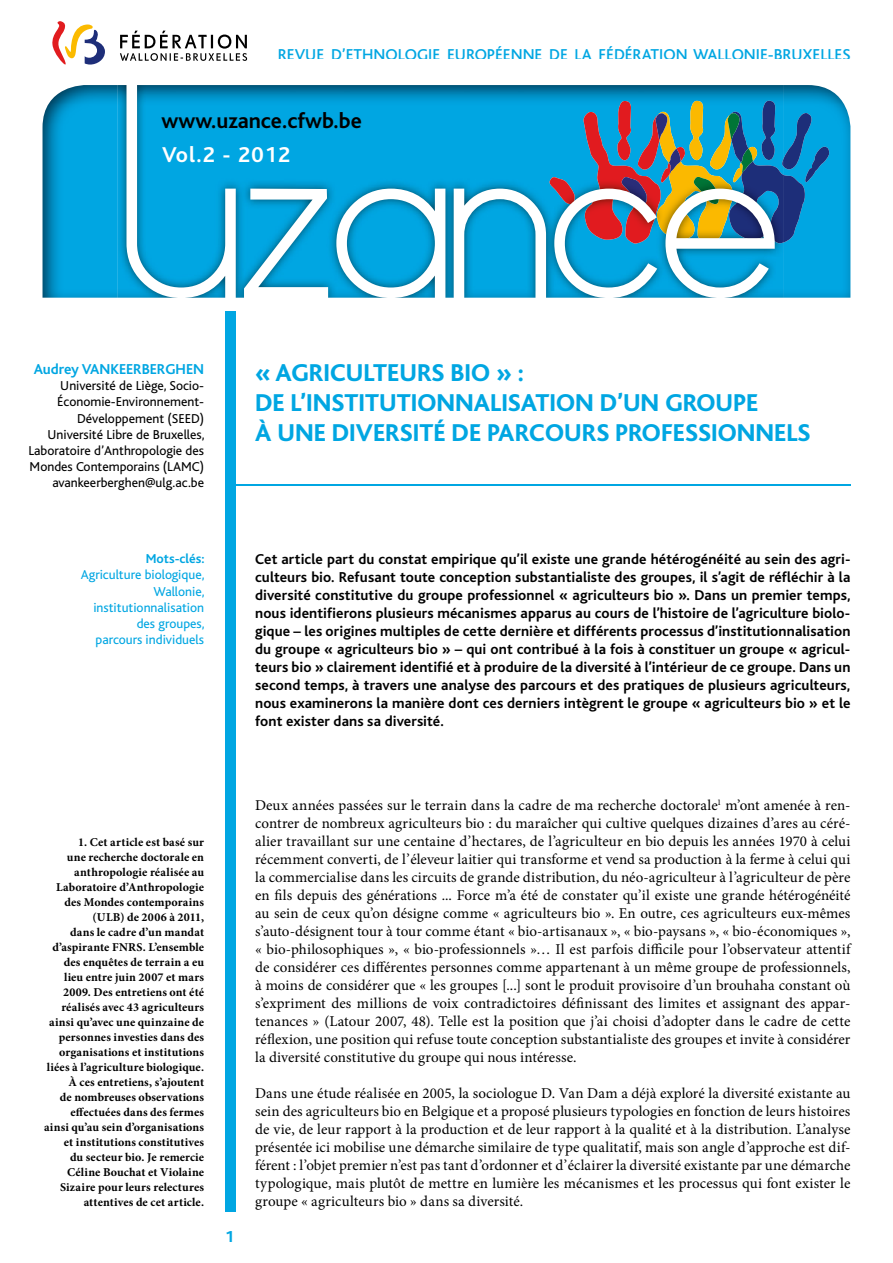
<style>
.page{position:relative;width:893px;height:1263px;background:#fff}
.page>*{position:absolute;margin:0;border:0;box-sizing:border-box;transform-origin:0 0}
.t1{font:800 25.5px/30px "Bliss";color:#00a6e2}
.t2{font:700 22.5px "Bliss";color:#000}
.t3{font:700 22.5px "Bliss";letter-spacing:.05em;color:#fff}
.t4{font:500 16.5px "Bliss";color:#00a6e2}
.t5{font:800 16.5px "Bliss";color:#00a6e2}
.t6{font:15px/18px "Minion Pro";color:#000;text-align:justify}
.t7{font:700 15px/18px "Bliss";letter-spacing:.005em;color:#000;text-align:justify}
.t8{font:700 15px "Bliss";color:#00a6e2}
.t9{font:13.5px/16.2px "Bliss";color:#000;text-align:right}
.t10{font:13.5px/16.2px "Bliss";color:#00a6e2;text-align:right}
.t11{font:700 13.5px "Bliss";color:#00a6e2}
.t12{font:700 12px/15px "Minion Pro";letter-spacing:.01em;color:#000;text-align:right}
</style>
<div class="page">
<div style="left:225px;top:310px;width:11px;height:902px;background:#00a6e2"></div>
<img style="left:43px;top:85px;width:807px;height:213px">
<img style="left:784px;top:113px;width:27px;height:56px">
<img style="left:805px;top:147px;width:24px;height:35px">
<img style="left:784px;top:175px;width:21px;height:67px">
<img style="left:117px;top:85px;width:667px;height:213px">
<img style="left:775px;top:161px;width:9px;height:82px">
<svg style="left:126px;top:85px;width:649px;height:213px;background:#37a4cb"></svg>
<svg style="left:120px;top:31px;width:127px;height:30px"></svg>
<svg style="left:52px;top:21px;width:53px;height:44px"></svg>
<hr style="left:230px;top:484px;width:620px;height:2px;background:#00a6e2">
<p class="t4" style="left:278px;top:46px;width:574px">REVUE D’ETHNOLOGIE EUROPÉENNE DE LA FÉDÉRATION WALLONIE-BRUXELLES</p>
<h2 class="t2" style="left:162px;top:109px;width:202px">www.uzance.cfwb.be</h2>
<h2 class="t3" style="left:162px;top:143px;width:130px">Vol.2 - 2012</h2>
<p class="t8" style="left:34px;top:361px;width:172px">Audrey VANKEERBERGHEN</p>
<p class="t9" style="left:29px;top:378px;width:178px">Université de Liège, Socio-<br>Économie-Environnement-<br>Développement (SEED)<br>Université Libre de Bruxelles,<br>Laboratoire d’Anthropologie des<br>Mondes Contemporains (LAMC) avankeerberghen@ulg.ac.be</p>
<p class="t11" style="left:146px;top:552px;width:60px">Mots-clés:</p>
<p class="t10" style="left:81px;top:567px;width:125px">Agriculture biologique,<br>Wallonie, institutionnalisation des groupes,<br>parcours individuels</p>
<h1 class="t1" style="left:255px;top:358px;width:557px">« AGRICULTEURS BIO » :<br>DE L’INSTITUTIONNALISATION D’UN GROUPE<br>À UNE DIVERSITÉ DE PARCOURS PROFESSIONNELS</h1>
<p class="t7" style="left:255px;top:551px;width:597px">Cet article part du constat empirique qu’il existe une grande hétérogénéité au sein des agri&shy;culteurs bio. Refusant toute conception substantialiste des groupes, il s’agit de réfléchir à la diversité constitutive du groupe professionnel « agriculteurs bio ». Dans un premier temps, nous identifierons plusieurs mécanismes apparus au cours de l’histoire de l’agriculture biolo&shy;gique – les origines multiples de cette dernière et différents processus d’institutionnalisation du groupe « agriculteurs bio » – qui ont contribué à la fois à constituer un groupe « agricul&shy;teurs bio » clairement identifié et à produire de la diversité à l’intérieur de ce groupe. Dans un second temps, à travers une analyse des parcours et des pratiques de plusieurs agriculteurs, nous examinerons la manière dont ces derniers intègrent le groupe « agriculteurs bio » et le font exister dans sa diversité.</p>
<p class="t12" style="left:44px;top:835px;width:162px">1. Cet article est basé sur<br>une recherche doctorale en anthropologie réalisée au<br>Laboratoire d’Anthropologie des Mondes contemporains (ULB) de 2006 à 2011,<br>dans le cadre d’un mandat d’aspirante FNRS. L’ensemble des enquêtes de terrain a eu lieu entre juin 2007 et mars<br>2009. Des entretiens ont été réalisés avec 43 agriculteurs ainsi qu’avec une quinzaine de personnes investies dans des organisations et institutions liées à l’agriculture biologique.<br>À ces entretiens, s’ajoutent<br>de nombreuses observations effectuées dans des fermes ainsi qu’au sein d’organisations et institutions constitutives<br>du secteur bio. Je remercie<br>Céline Bouchat et Violaine<br>Sizaire pour leurs relectures attentives de cet article.</p>
<p class="t5" style="left:225px;top:1228px;width:11px">1</p>
<p class="t6" style="left:255px;top:796px;width:597px">Deux années passées sur le terrain dans la cadre de ma recherche doctorale<sup>1</sup> m’ont amenée à ren&shy;contrer de nombreux agriculteurs bio : du maraîcher qui cultive quelques dizaines d’ares au céré&shy;alier travaillant sur une centaine d’hectares, de l’agriculteur en bio depuis les années 1970 à celui récemment converti, de l’éleveur laitier qui transforme et vend sa production à la ferme à celui qui la commercialise dans les circuits de grande distribution, du néo-agriculteur à l’agriculteur de père en fils depuis des générations ... Force m’a été de constater qu’il existe une grande hétérogénéité au sein de ceux qu’on désigne comme « agriculteurs bio ». En outre, ces agriculteurs eux-mêmes s’auto-désignent tour à tour comme étant « bio-artisanaux », « bio-paysans », « bio-économiques », « bio-philosophiques », « bio-professionnels »… Il est parfois difficile pour l’observateur attentif de considérer ces différentes personnes comme appartenant à un même groupe de professionnels, à moins de considérer que « les groupes [...] sont le produit provisoire d’un brouhaha constant où s’expriment des millions de voix contradictoires définissant des limites et assignant des appar&shy;tenances » (Latour 2007, 48). Telle est la position que j’ai choisi d’adopter dans le cadre de cette réflexion, une position qui refuse toute conception substantialiste des groupes et invite à considérer la diversité constitutive du groupe qui nous intéresse.</p>
<p class="t6" style="left:255px;top:1084px;width:597px">Dans une étude réalisée en 2005, la sociologue D. Van Dam a déjà exploré la diversité existante au sein des agriculteurs bio en Belgique et a proposé plusieurs typologies en fonction de leurs histoires de vie, de leur rapport à la production et de leur rapport à la qualité et à la distribution. L’analyse présentée ici mobilise une démarche similaire de type qualitatif, mais son angle d’approche est dif&shy;férent : l’objet premier n’est pas tant d’ordonner et d’éclairer la diversité existante par une démarche typologique, mais plutôt de mettre en lumière les mécanismes et les processus qui font exister le groupe « agriculteurs bio » dans sa diversité.</p>
</div>
